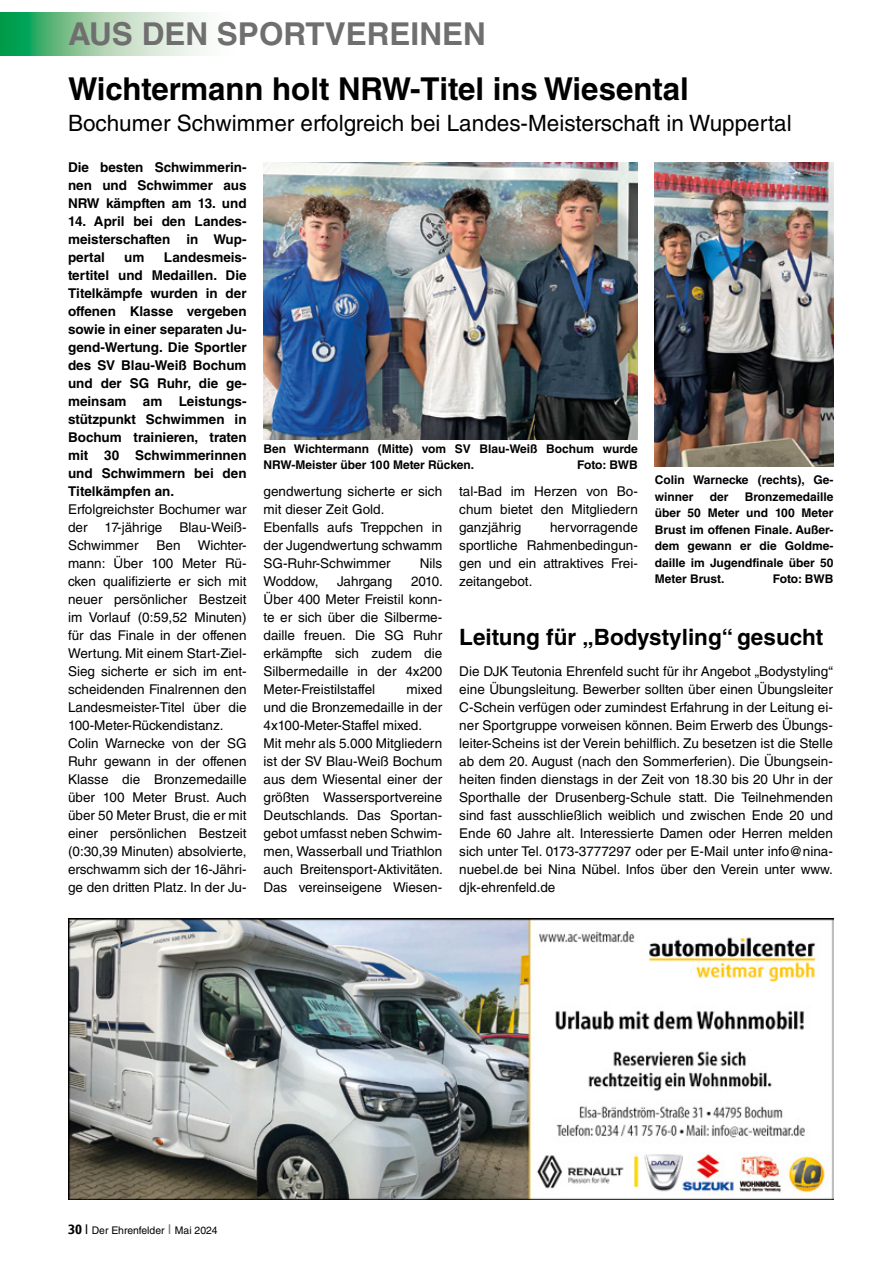
<style>
.page{position:relative;width:893px;height:1263px;background:#fff}
.page>*{position:absolute;margin:0;border:0;box-sizing:border-box;transform-origin:0 0}
.t1{font:700 31.5px "Helvetica LT Std";color:#000}
.t2{font:700 31.5px "Helvetica LT Std";color:#706f6f}
.t3{font:22.5px "Helvetica LT Std";color:#000}
.t4{font:700 22.5px "Helvetica LT Std";color:#000}
.t5{font:13.5px/18px "Helvetica LT Std";color:#000}
.t6{font:700 13.5px/18px "Helvetica LT Std";color:#000;text-align:justify}
.t7{font:700 12px/16.5px "Helvetica LT Std";color:#000}
.t8{font:10.5px "Helvetica LT Std";color:#000}
.s1{font-family:"Andale Sans";font-weight:700;font-size:13.5px}
.s2{font-size:13.5px}
.s3{font-size:13.5px;color:#706f6f}
</style>
<div class="page">
<img style="left:264px;top:162px;width:374px;height:277px">
<img style="left:655px;top:162px;width:178px;height:304px">
<svg style="left:0;top:13px;width:203px;height:42px;background:#93cea7"></svg>
<img style="left:68px;top:918px;width:765px;height:281px">
<h1 class="t2" style="left:68px;top:15px;width:419px">AUS DEN SPORTVEREINEN</h1>
<h1 class="t1" style="left:68px;top:69px;width:622px">Wichtermann holt NRW-Titel ins Wiesental</h1>
<h2 class="t3" style="left:68px;top:110px;width:725px">Bochumer Schwimmer erfolgreich bei Landes-Meisterschaft in Wuppertal</h2>
<p class="t6" style="left:68px;top:158px;width:180px">Die besten Schwimmerin&shy;nen und Schwimmer aus NRW kämpften am 13. und</p>
<p class="t6" style="left:68px;top:212px;width:180px">14. April bei den Landes&shy;meisterschaften in Wup&shy;pertal</p>
<p class="t6" style="left:68px;top:248px;width:180px;text-indent:96px">Landesmeis&shy;tertitel und Medaillen. Die Titelkämpfe wurden in der offenen Klasse vergeben sowie in einer separaten Ju&shy;gend-Wertung. Die Sportler des SV Blau-Weiß Bochum und der SG Ruhr, die ge&shy;meinsam am Leistungs&shy;stützpunkt Schwimmen in Bochum trainieren, traten mit 30 Schwimmerinnen und Schwimmern bei den Titelkämpfen an.</p>
<p class="t5" style="left:68px;top:500px;width:180px">Erfolgreichster Bochumer war der</p>
<p class="t6" style="left:124px;top:248px;width:22px">um</p>
<p class="t7" style="left:264px;top:440px;width:376px">Ben Wichtermann (Mitte) vom SV Blau-Weiß Bochum wurde<br>NRW-Meister über 100 Meter Rücken.</p>
<p class="t7" style="left:577px;top:456px;width:62px">Foto: BWB</p>
<p class="t7" style="left:655px;top:472px;width:180px">Colin Warnecke (rechts), Ge&shy;winner</p>
<p class="t5" style="left:459px;top:482px;width:180px;text-align:justify">tal-Bad im Herzen von Bo&shy;chum bietet den Mitgliedern ganzjährig</p>
<p class="t5" style="left:264px;top:482px;width:180px">gendwertung sicherte er sich mit dieser Zeit Gold.<br>Ebenfalls aufs Treppchen in der Jugendwertung schwamm<br>SG-Ruhr-Schwimmer</p>
<p class="t7" style="left:655px;top:488px;width:180px;text-align:justify;text-indent:90px">Bronzemedaille über 50 Meter und 100 Meter Brust im offenen Finale. Außer&shy;dem gewann er die Goldme&shy;daille im Jugendfinale über 50<br>Meter Brust.</p>
<p class="t7" style="left:710px;top:488px;width:20px">der</p>
<p class="t5" style="left:459px;top:518px;width:180px;text-align:justify;text-indent:91px">hervorragende sportliche Rahmenbedingun&shy;gen und ein attraktives Frei&shy;zeitangebot.</p>
<p class="t5" style="left:105px;top:518px;width:59px">17-jährige</p>
<p class="t5" style="left:180px;top:518px;width:69px">Blau-Weiß-</p>
<p class="t5" style="left:68px;top:536px;width:72px">Schwimmer</p>
<p class="t5" style="left:156px;top:536px;width:26px">Ben</p>
<p class="t5" style="left:68px;top:536px;width:180px;text-indent:130px">Wichter&shy;mann: Über 100 Meter Rü&shy;cken qualifizierte er sich mit neuer persönlicher Bestzeit im Vorlauf (0:59,52 Minuten) für das Finale in der offenen<br>Wertung. Mit einem Start-Ziel-<br>Sieg sicherte er sich im ent&shy;scheidenden Finalrennen den<br>Landesmeister-Titel über die<br>100-Meter-Rückendistanz.<br>Colin Warnecke von der SG<br>Ruhr gewann in der offenen<br>Klasse die Bronzemedaille über 100 Meter Brust. Auch über 50 Meter Brust, die er mit einer persönlichen Bestzeit (0:30,39 Minuten) absolvierte, erschwamm sich der 16-Jähri&shy;ge den dritten Platz. In der Ju-</p>
<p class="t5" style="left:420px;top:554px;width:24px">Nils</p>
<p class="t7" style="left:773px;top:571px;width:62px">Foto: BWB</p>
<p class="t5" style="left:264px;top:572px;width:56px">Woddow,</p>
<p class="t5" style="left:337px;top:572px;width:57px">Jahrgang</p>
<p class="t5" style="left:264px;top:572px;width:181px;text-align:justify;text-indent:147px">2010.<br>Über 400 Meter Freistil konn&shy;te er sich über die Silberme&shy;daille freuen. Die SG Ruhr erkämpfte sich zudem die Silbermedaille in der 4x200<br>Meter-Freistilstaffel</p>
<h2 class="t4" style="left:459px;top:623px;width:365px">Leitung für „Bodystyling“ gesucht</h2>
<p class="t5" style="left:459px;top:662px;width:375px;text-align:justify">Die DJK Teutonia Ehrenfeld sucht für ihr Angebot „Bodystyling“ eine Übungsleitung. Bewerber sollten über einen Übungsleiter C-Schein verfügen oder zumindest Erfahrung in der Leitung ei&shy;ner Sportgruppe vorweisen können. Beim Erwerb des Übungs&shy;leiter-Scheins ist der Verein behilflich. Zu besetzen ist die Stelle ab dem 20. August (nach den Sommerferien). Die Übungsein&shy;heiten finden dienstags in der Zeit von 18.30 bis 20 Uhr in der Sporthalle der Drusenberg-Schule statt. Die Teilnehmenden sind fast ausschließlich weiblich und zwischen Ende 20 und Ende 60 Jahre alt. Interessierte Damen oder Herren melden sich unter Tel. 0173-3777297 oder per E-Mail unter info@nina&shy;nuebel.de bei Nina Nübel. Infos über den Verein unter www. djk-ehrenfeld.de</p>
<p class="t5" style="left:264px;top:680px;width:181px;text-indent:143px">mixed und die Bronzemedaille in der<br>4x100-Meter-Staffel mixed.<br>Mit mehr als 5.000 Mitgliedern ist der SV Blau-Weiß Bochum aus dem Wiesental einer der größten Wassersportvereine<br>Deutschlands. Das Sportan&shy;gebot umfasst neben Schwim&shy;men, Wasserball und Triathlon auch Breitensport-Aktivitäten.<br>Das vereinseigene Wiesen-</p>
<p class="t8" style="left:68px;top:1224px;width:151px"><span class="s1">30</span> <span class="s2">l</span> Der Ehrenfelder <span class="s3">l</span> Mai 2024</p>
</div>
